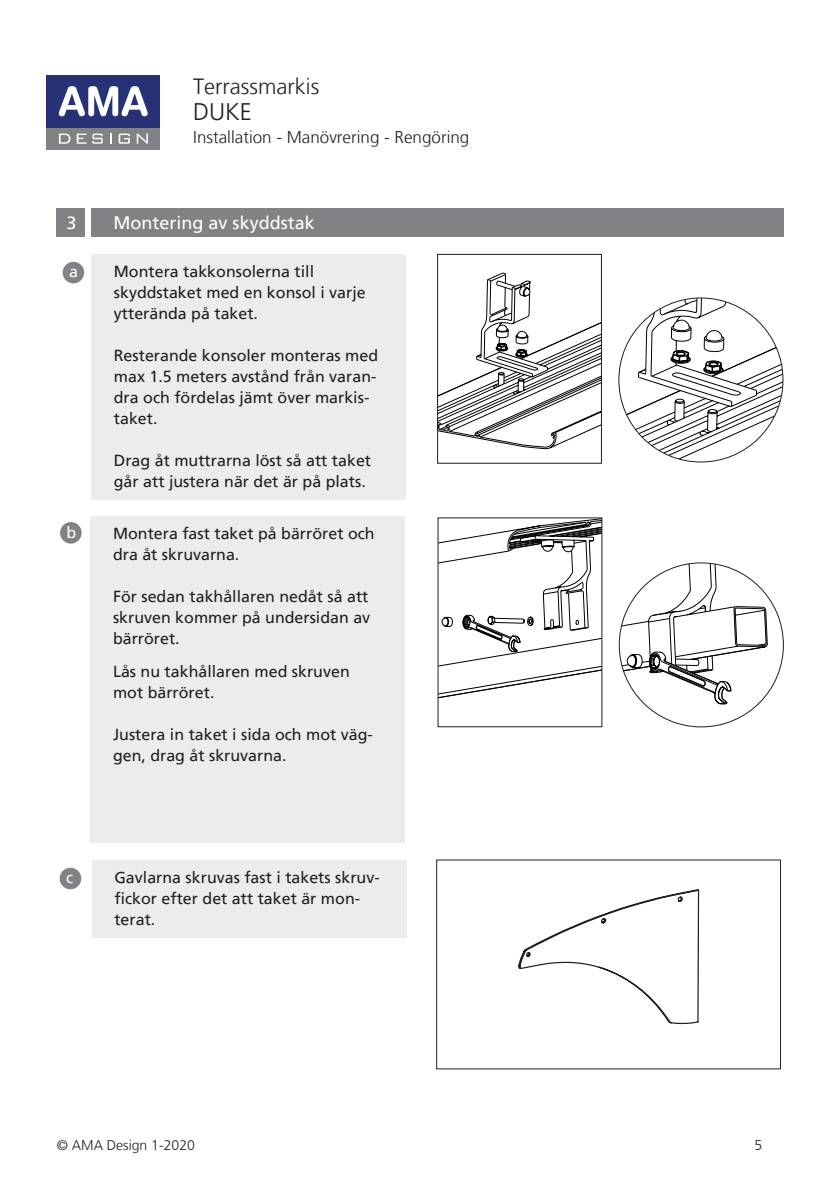
<style>
.page{position:relative;width:840px;height:1191px;background:#fff}
.page>*{position:absolute;margin:0;border:0;box-sizing:border-box;transform-origin:0 0}
.t1{font:300 24px "Frutiger LT";color:#231f20}
.t2{font:300 22px "Frutiger LT";color:#231f20}
.Styckeformat_rubrik{font:18px "Frutiger LT";color:#fff}
.t3{font:300 17px "Frutiger LT";color:#231f20}
.Styckeformat_text{font:16px/21px "Frutiger LT";color:#231f20}
.t4{font:16px "Frutiger LT";color:#fff}
.t5{font:300 14px "Frutiger LT";color:#231f20}
</style>
<div class="page">
<div style="left:47px;top:127px;width:113px;height:23px;background:#808285"></div>
<div style="left:47px;top:75px;width:113px;height:52px;background:#273276"></div>
<svg style="left:59px;top:86px;width:89px;height:30px"></svg>
<svg style="left:59px;top:134px;width:11px;height:10px"></svg>
<svg style="left:77px;top:134px;width:9px;height:10px"></svg>
<svg style="left:92px;top:134px;width:11px;height:10px"></svg>
<svg style="left:118px;top:134px;width:12px;height:10px"></svg>
<svg style="left:137px;top:134px;width:11px;height:10px"></svg>
<div style="left:57px;top:208px;width:28px;height:29px;background:#808285"></div>
<div style="left:91px;top:208px;width:691px;height:29px;background:#808285"></div>
<div style="left:91px;top:254px;width:315px;height:246px;background:#ececee"></div>
<div style="left:63px;top:262px;width:21px;height:21px;background:#808285;border-radius:50%"></div>
<svg style="left:618px;top:298px;width:164px;height:164px"></svg>
<svg style="left:439px;top:273px;width:160px;height:177px"></svg>
<div style="left:437px;top:254px;width:164px;height:209px;border:1px solid #231f20"></div>
<div style="left:90px;top:517px;width:315px;height:326px;background:#ececee"></div>
<div style="left:60px;top:522px;width:22px;height:21px;background:#808285;border-radius:50%"></div>
<svg style="left:620px;top:563px;width:163px;height:161px"></svg>
<svg style="left:439px;top:520px;width:160px;height:179px"></svg>
<div style="left:92px;top:860px;width:314px;height:77px;background:#ececee"></div>
<div style="left:60px;top:867px;width:21px;height:22px;background:#808285;border-radius:50%"></div>
<svg style="left:518px;top:889px;width:182px;height:135px"></svg>
<h2 class="t2" style="left:193px;top:74px;width:127px">Terrassmarkis</h2>
<h1 class="t1" style="left:193px;top:99px;width:60px">DUKE</h1>
<p class="t3" style="left:193px;top:127px;width:277px">Installation - Manövrering - Rengöring</p>
<p class="Styckeformat_rubrik" style="left:66px;top:212px;width:12px">3</p>
<p class="Styckeformat_rubrik" style="left:113px;top:212px;width:203px">Montering av skyddstak</p>
<p class="Styckeformat_text" style="left:114px;top:261px;width:253px">Montera takkonsolerna till skyddstaket med en konsol i varje ytterända på taket.</p>
<p class="Styckeformat_text" style="left:114px;top:345px;width:266px">Resterande konsoler monteras med max 1.5 meters avstånd från varan&shy;dra och fördelas jämt över markis&shy;taket.</p>
<p class="Styckeformat_text" style="left:114px;top:450px;width:258px">Drag åt muttrarna löst så att taket går att justera när det är på plats.</p>
<p class="t4" style="left:69px;top:262px;width:10px">a</p>
<p class="t4" style="left:66px;top:523px;width:11px">b</p>
<p class="Styckeformat_text" style="left:113px;top:523px;width:263px">Montera fast taket på bärröret och dra åt skruvarna.</p>
<p class="Styckeformat_text" style="left:113px;top:586px;width:258px;text-align:justify">För sedan takhållaren nedåt så att skruven kommer på undersidan av bärröret.</p>
<p class="Styckeformat_text" style="left:113px;top:661px;width:238px">Lås nu takhållaren med skruven mot bärröret.</p>
<p class="Styckeformat_text" style="left:113px;top:724px;width:261px">Justera in taket i sida och mot väg&shy;gen, drag åt skruvarna.</p>
<p class="t4" style="left:66px;top:867px;width:9px">c</p>
<p class="Styckeformat_text" style="left:114px;top:866px;width:266px">Gavlarna skruvas fast i takets skruv&shy;fickor efter det att taket är mon&shy;terat.</p>
<p class="t5" style="left:57px;top:1137px;width:140px">© AMA Design 1-2020</p>
<p class="t5" style="left:754px;top:1137px;width:9px">5</p>
</div>
